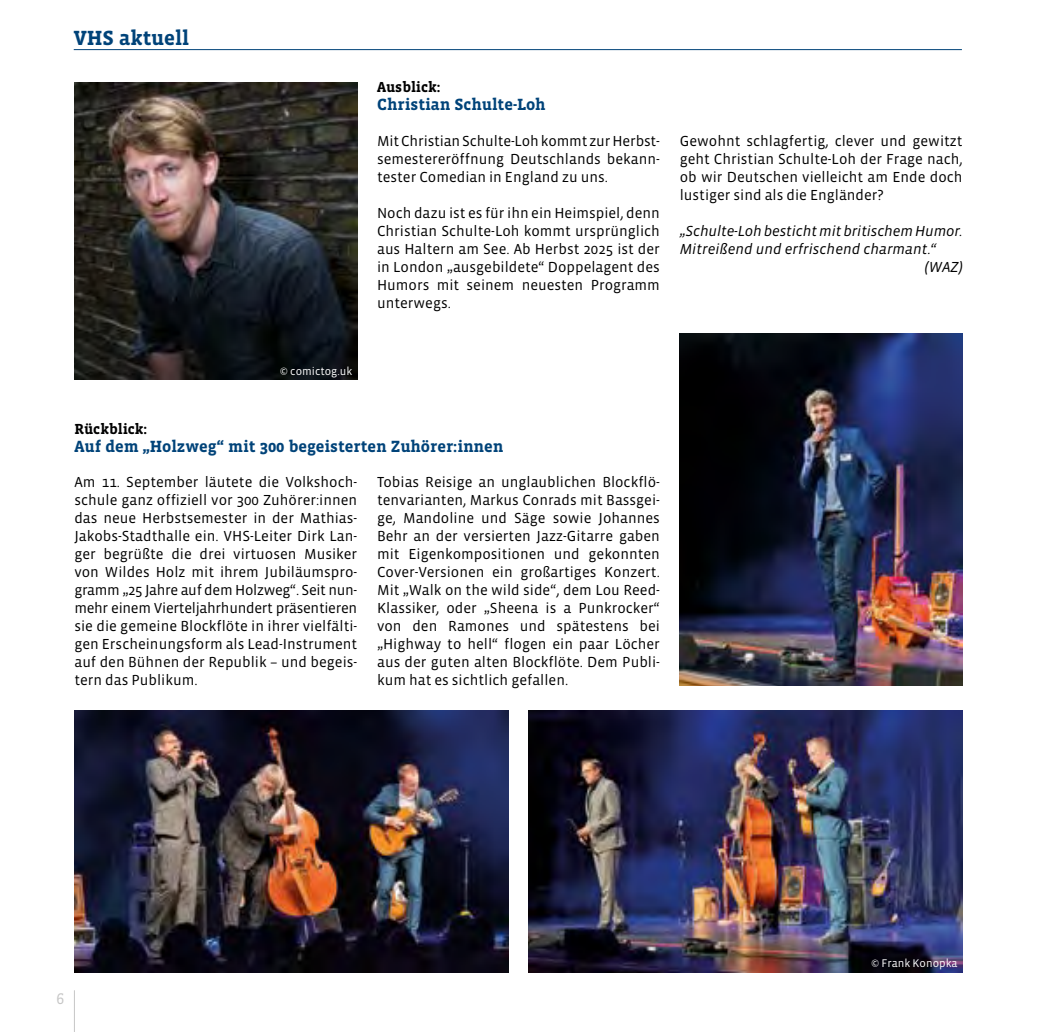
<style>
.page{position:relative;width:1042px;height:1032px;background:#fff}
.page>*{position:absolute;margin:0;border:0;box-sizing:border-box;transform-origin:0 0}
.t1{font:700 21px "Vista Slab OTCE";color:#004379}
.t2{font:700 16.62px "Vista Slab OTCE";color:#004379}
.t3{font:15.75px "Vista Slab OTCE";color:#c6c6c6}
.t4{font:14.88px/18px "Vista Sans OTCE";color:#000;text-align:justify}
.t5{font:italic 14.88px "Vista Sans OTCE";letter-spacing:-.01em;color:#000}
.t6{font:700 14.88px "Vista Slab OTCE";color:#000}
.t7{font:11.38px "Vista Sans OTCE";color:#fff}
</style>
<div class="page">
<hr style="left:74px;top:990px;width:1px;height:42px;background:#c6c6c6">
<hr style="left:74px;top:49px;width:888px;height:1px;background:#004379">
<img style="left:74px;top:82px;width:283px;height:298px">
<img style="left:680px;top:333px;width:282px;height:352px">
<img style="left:74px;top:710px;width:434px;height:262px">
<img style="left:528px;top:710px;width:434px;height:262px">
<h1 class="t1" style="left:74px;top:26px;width:117px">VHS aktuell</h1>
<p class="t6" style="left:377px;top:79px;width:65px">Ausblick:</p>
<p class="t2" style="left:377px;top:95px;width:170px">Christian Schulte-Loh</p>
<p class="t4" style="left:377px;top:132px;width:284px">Mit Christian Schulte-Loh kommt zur Herbst&shy;semestereröffnung Deutschlands bekann&shy;tester Comedian in England zu uns.</p>
<p class="t4" style="left:377px;top:204px;width:284px">Noch dazu ist es für ihn ein Heimspiel, denn Christian Schulte-Loh kommt ursprünglich aus Haltern am See. Ab Herbst 2025 ist der in London „ausgebildete“ Doppelagent des Humors mit seinem neuesten Programm unterwegs.</p>
<p class="t4" style="left:680px;top:132px;width:284px">Gewohnt schlagfertig, clever und gewitzt geht Christian Schulte-Loh der Frage nach, ob wir Deutschen vielleicht am Ende doch lustiger sind als die Engländer?</p>
<p class="t5" style="left:680px;top:222px;width:284px">„Schulte-Loh besticht mit britischem Humor.</p>
<p class="t5" style="left:680px;top:240px;width:258px">Mitreißend und erfrischend charmant.“</p>
<p class="t5" style="left:925px;top:258px;width:39px">(WAZ)</p>
<p class="t7" style="left:280px;top:364px;width:74px">© comictog.uk</p>
<p class="t6" style="left:74px;top:420px;width:74px">Rückblick:</p>
<p class="t2" style="left:74px;top:436px;width:430px">Auf dem „Holzweg“ mit 300 begeisterten Zuhörer:innen</p>
<p class="t4" style="left:74px;top:473px;width:284px">Am 11. September läutete die Volkshoch&shy;schule ganz offiziell vor 300 Zuhörer:innen das neue Herbstsemester in der Mathias-Jakobs-Stadthalle ein. VHS-Leiter Dirk Lan&shy;ger begrüßte die drei virtuosen Musiker von Wildes Holz mit ihrem Jubiläumspro&shy;gramm „25 Jahre auf dem Holzweg“. Seit nun&shy;mehr einem Vierteljahrhundert präsentieren sie die gemeine Blockflöte in ihrer vielfälti&shy;gen Erscheinungsform als Lead-Instrument auf den Bühnen der Republik – und begeis&shy;tern das Publikum.</p>
<p class="t4" style="left:377px;top:473px;width:284px">Tobias Reisige an unglaublichen Blockflö&shy;tenvarianten, Markus Conrads mit Bassgei&shy;ge, Mandoline und Säge sowie Johannes Behr an der versierten Jazz-Gitarre gaben mit Eigenkompositionen und gekonnten Cover-Versionen ein großartiges Konzert.<br>Mit „Walk on the wild side“, dem Lou Reed-Klassiker, oder „Sheena is a Punkrocker“ von den Ramones und spätestens bei „Highway to hell“ flogen ein paar Löcher aus der guten alten Blockflöte. Dem Publi&shy;kum hat es sichtlich gefallen.</p>
<p class="t3" style="left:57px;top:989px;width:9px">6</p>
<p class="t7" style="left:871px;top:957px;width:88px">© Frank Konopka</p>
</div>
